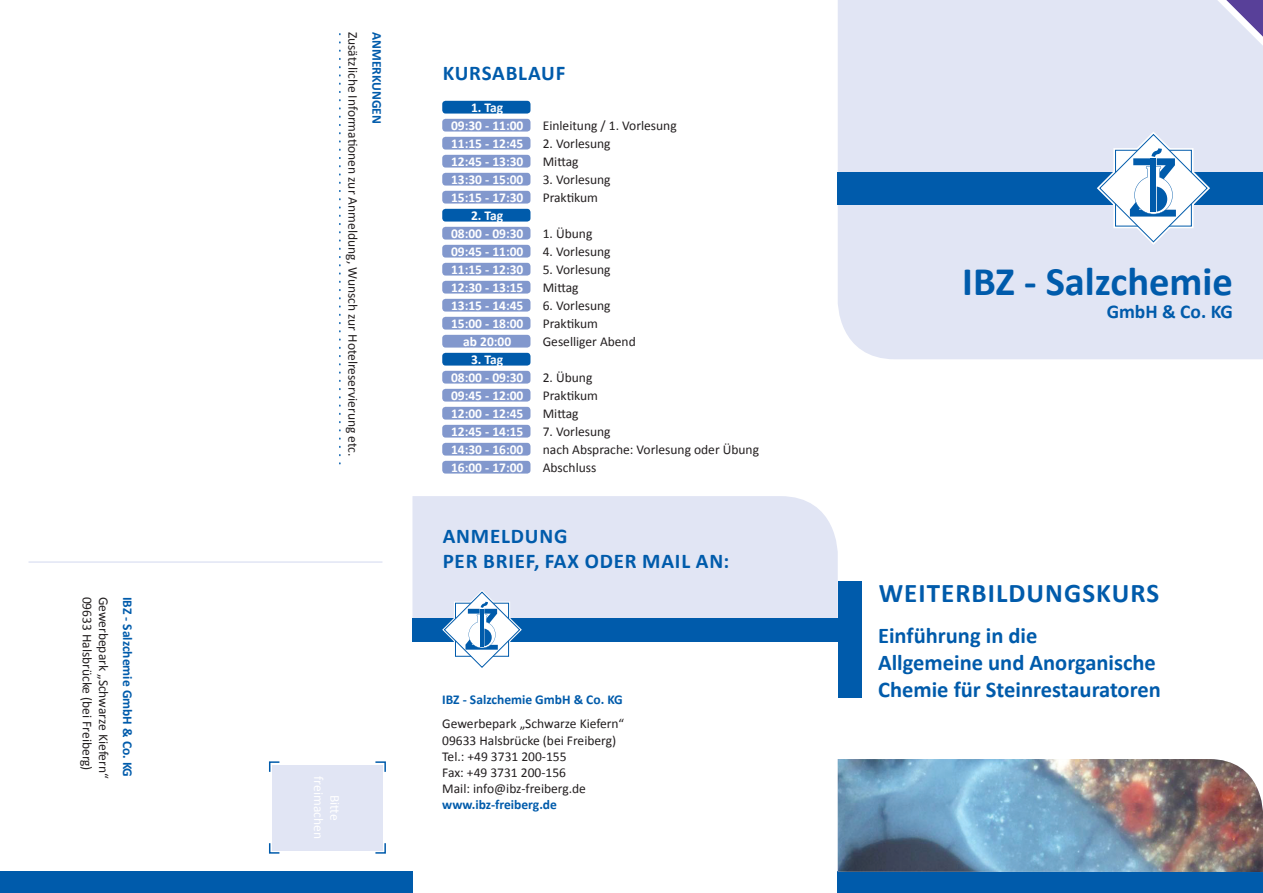
<style>
.page{position:relative;width:1263px;height:893px;background:#fff}
.page>*{position:absolute;margin:0;border:0;box-sizing:border-box;transform-origin:0 0}
.t1{font:700 40.65px "Calibri";color:#005bab}
.t2{font:700 27px "Calibri";letter-spacing:.04em;color:#005bab}
.t3{font:700 22.5px "Calibri";color:#005bab}
.t4{font:700 21px "Calibri";letter-spacing:.04em;color:#005bab}
.t5{font:700 19.5px "Calibri";color:#005bab}
.t6{font:13.5px "Calibri";color:#231f20}
.t7{font:700 13.5px "Calibri";color:#fff}
.t8{font:700 13.5px "Calibri";color:#005bab}
.t9{font:13.5px "Calibri";color:#fff}
</style>
<div class="page">
<div style="left:838px;top:0;width:425px;height:359px;background:#e1e5f4"></div>
<div style="left:412px;top:496px;width:426px;height:122px;background:#e1e5f4"></div>
<div style="left:0;top:872px;width:412px;height:21px;background:#005bab"></div>
<div style="left:838px;top:872px;width:425px;height:21px;background:#005bab"></div>
<img style="left:838px;top:759px;width:425px;height:113px">
<div style="left:838px;top:582px;width:24px;height:116px;background:#005bab"></div>
<div style="left:838px;top:172px;width:425px;height:33px;background:#005bab"></div>
<svg style="left:1094px;top:129px;width:119px;height:119px"></svg>
<div style="left:412px;top:618px;width:426px;height:24px;background:#005bab"></div>
<svg style="left:439px;top:587px;width:86px;height:81px"></svg>
<div style="left:442px;top:101px;width:88px;height:13px;background:#005bab;border-radius:3px"></div>
<div style="left:442px;top:119px;width:88px;height:13px;background:#8298cd;border-radius:3px"></div>
<div style="left:442px;top:137px;width:88px;height:13px;background:#8298cd;border-radius:3px"></div>
<div style="left:442px;top:155px;width:88px;height:13px;background:#8298cd;border-radius:3px"></div>
<div style="left:442px;top:173px;width:88px;height:13px;background:#8298cd;border-radius:3px"></div>
<div style="left:442px;top:191px;width:88px;height:13px;background:#8298cd;border-radius:3px"></div>
<div style="left:442px;top:209px;width:88px;height:13px;background:#005bab;border-radius:3px"></div>
<div style="left:442px;top:227px;width:88px;height:13px;background:#8298cd;border-radius:3px"></div>
<div style="left:442px;top:245px;width:88px;height:13px;background:#8298cd;border-radius:3px"></div>
<div style="left:442px;top:263px;width:88px;height:13px;background:#8298cd;border-radius:3px"></div>
<div style="left:442px;top:281px;width:88px;height:13px;background:#8298cd;border-radius:3px"></div>
<div style="left:442px;top:299px;width:88px;height:13px;background:#8298cd;border-radius:3px"></div>
<div style="left:442px;top:317px;width:88px;height:13px;background:#8298cd;border-radius:3px"></div>
<div style="left:442px;top:335px;width:88px;height:13px;background:#8298cd;border-radius:3px"></div>
<div style="left:442px;top:353px;width:88px;height:13px;background:#005bab;border-radius:3px"></div>
<div style="left:442px;top:371px;width:88px;height:13px;background:#8298cd;border-radius:3px"></div>
<div style="left:442px;top:389px;width:88px;height:13px;background:#8298cd;border-radius:3px"></div>
<div style="left:442px;top:407px;width:88px;height:13px;background:#8298cd;border-radius:3px"></div>
<div style="left:442px;top:425px;width:88px;height:13px;background:#8298cd;border-radius:3px"></div>
<div style="left:442px;top:443px;width:88px;height:13px;background:#8298cd;border-radius:3px"></div>
<div style="left:442px;top:461px;width:88px;height:13px;background:#8298cd;border-radius:3px"></div>
<svg style="left:339px;top:34px;width:2px;height:430px"></svg>
<hr style="left:29px;top:561px;width:353px;height:2px;background:#e1e5f4">
<div style="left:272px;top:765px;width:111px;height:85px;background:#e1e5f4"></div>
<svg style="left:269px;top:761px;width:11px;height:11px"></svg>
<svg style="left:374px;top:843px;width:12px;height:11px"></svg>
<svg style="left:269px;top:843px;width:12px;height:11px"></svg>
<svg style="left:375px;top:761px;width:11px;height:11px"></svg>
<svg style="left:1204px;top:0;width:59px;height:59px;background:#c9c7e3"></svg>
<p class="t6" style="left:96px;top:596px;width:175px;rotate:90deg">09633 Halsbrücke (bei Freiberg)</p>
<p class="t6" style="left:112px;top:596px;width:183px;rotate:90deg">Gewerbepark „Schwarze Kiefern“</p>
<p class="t8" style="left:136px;top:596px;width:182px;rotate:90deg">IBZ - Salzchemie GmbH &amp; Co. KG</p>
<p class="t6" style="left:361px;top:32px;width:426px;rotate:90deg">Zusätzliche Informationen zur Anmeldung, Wunsch zur Hotelreservierung etc.</p>
<p class="t8" style="left:385px;top:32px;width:94px;rotate:90deg">ANMERKUNGEN</p>
<p class="t9" style="left:327px;top:776px;width:64px;rotate:90deg">freimachen</p>
<p class="t9" style="left:343px;top:795px;width:27px;rotate:90deg">Bitte</p>
<p class="t4" style="left:443px;top:60px;width:124px">KURSABLAUF</p>
<p class="t7" style="left:471px;top:99px;width:34px">1. Tag</p>
<p class="t7" style="left:451px;top:117px;width:74px">09:30 - 11:00</p>
<p class="t6" style="left:543px;top:117px;width:135px">Einleitung / 1. Vorlesung</p>
<p class="t7" style="left:451px;top:135px;width:74px">11:15 - 12:45</p>
<p class="t6" style="left:543px;top:135px;width:69px">2. Vorlesung</p>
<p class="t7" style="left:451px;top:153px;width:74px">12:45 - 13:30</p>
<p class="t6" style="left:543px;top:153px;width:37px">Mittag</p>
<p class="t7" style="left:451px;top:171px;width:74px">13:30 - 15:00</p>
<p class="t6" style="left:543px;top:171px;width:69px">3. Vorlesung</p>
<p class="t7" style="left:451px;top:189px;width:74px">15:15 - 17:30</p>
<p class="t6" style="left:543px;top:189px;width:57px">Praktikum</p>
<p class="t7" style="left:471px;top:207px;width:34px">2. Tag</p>
<p class="t7" style="left:451px;top:225px;width:74px">08:00 - 09:30</p>
<p class="t6" style="left:543px;top:225px;width:51px">1. Übung</p>
<p class="t7" style="left:451px;top:243px;width:74px">09:45 - 11:00</p>
<p class="t6" style="left:543px;top:243px;width:69px">4. Vorlesung</p>
<p class="t7" style="left:451px;top:261px;width:74px">11:15 - 12:30</p>
<p class="t6" style="left:543px;top:261px;width:69px">5. Vorlesung</p>
<p class="t7" style="left:451px;top:279px;width:74px">12:30 - 13:15</p>
<p class="t6" style="left:543px;top:279px;width:37px">Mittag</p>
<p class="t7" style="left:451px;top:297px;width:74px">13:15 - 14:45</p>
<p class="t6" style="left:543px;top:297px;width:69px">6. Vorlesung</p>
<p class="t7" style="left:451px;top:315px;width:74px">15:00 - 18:00</p>
<p class="t6" style="left:543px;top:315px;width:57px">Praktikum</p>
<p class="t7" style="left:463px;top:333px;width:50px">ab 20:00</p>
<p class="t6" style="left:543px;top:333px;width:95px">Geselliger Abend</p>
<p class="t7" style="left:471px;top:351px;width:34px">3. Tag</p>
<p class="t7" style="left:451px;top:369px;width:74px">08:00 - 09:30</p>
<p class="t6" style="left:543px;top:369px;width:51px">2. Übung</p>
<p class="t7" style="left:451px;top:387px;width:74px">09:45 - 12:00</p>
<p class="t6" style="left:543px;top:387px;width:57px">Praktikum</p>
<p class="t7" style="left:451px;top:405px;width:74px">12:00 - 12:45</p>
<p class="t6" style="left:543px;top:405px;width:37px">Mittag</p>
<p class="t7" style="left:451px;top:423px;width:74px">12:45 - 14:15</p>
<p class="t6" style="left:543px;top:423px;width:69px">7. Vorlesung</p>
<p class="t7" style="left:451px;top:441px;width:74px">14:30 - 16:00</p>
<p class="t6" style="left:543px;top:441px;width:218px">nach Absprache: Vorlesung oder Übung</p>
<p class="t7" style="left:451px;top:459px;width:74px">16:00 - 17:00</p>
<p class="t6" style="left:543px;top:459px;width:55px">Abschluss</p>
<p class="t4" style="left:443px;top:523px;width:126px">ANMELDUNG</p>
<p class="t4" style="left:443px;top:548px;width:288px">PER BRIEF, FAX ODER MAIL AN:</p>
<p class="t8" style="left:442px;top:691px;width:182px">IBZ - Salzchemie GmbH &amp; Co. KG</p>
<p class="t6" style="left:442px;top:715px;width:183px">Gewerbepark „Schwarze Kiefern“</p>
<p class="t6" style="left:442px;top:732px;width:175px">09633 Halsbrücke (bei Freiberg)</p>
<p class="t6" style="left:442px;top:748px;width:126px">Tel.: +49 3731 200-155</p>
<p class="t6" style="left:442px;top:764px;width:125px">Fax: +49 3731 200-156</p>
<p class="t6" style="left:442px;top:780px;width:145px">Mail: info@ibz-freiberg.de</p>
<p class="t8" style="left:442px;top:796px;width:116px">www.ibz-freiberg.de</p>
<p class="t1" style="left:962px;top:256px;width:272px">IBZ - Salzchemie</p>
<p class="t5" style="left:1107px;top:300px;width:128px">GmbH &amp; Co. KG</p>
<p class="t2" style="left:879px;top:576px;width:282px">WEITERBILDUNGSKURS</p>
<p class="t3" style="left:878px;top:621px;width:161px">Einführung in die</p>
<p class="t3" style="left:878px;top:648px;width:279px">Allgemeine und Anorganische</p>
<p class="t3" style="left:878px;top:675px;width:284px">Chemie für Steinrestauratoren</p>
</div>
